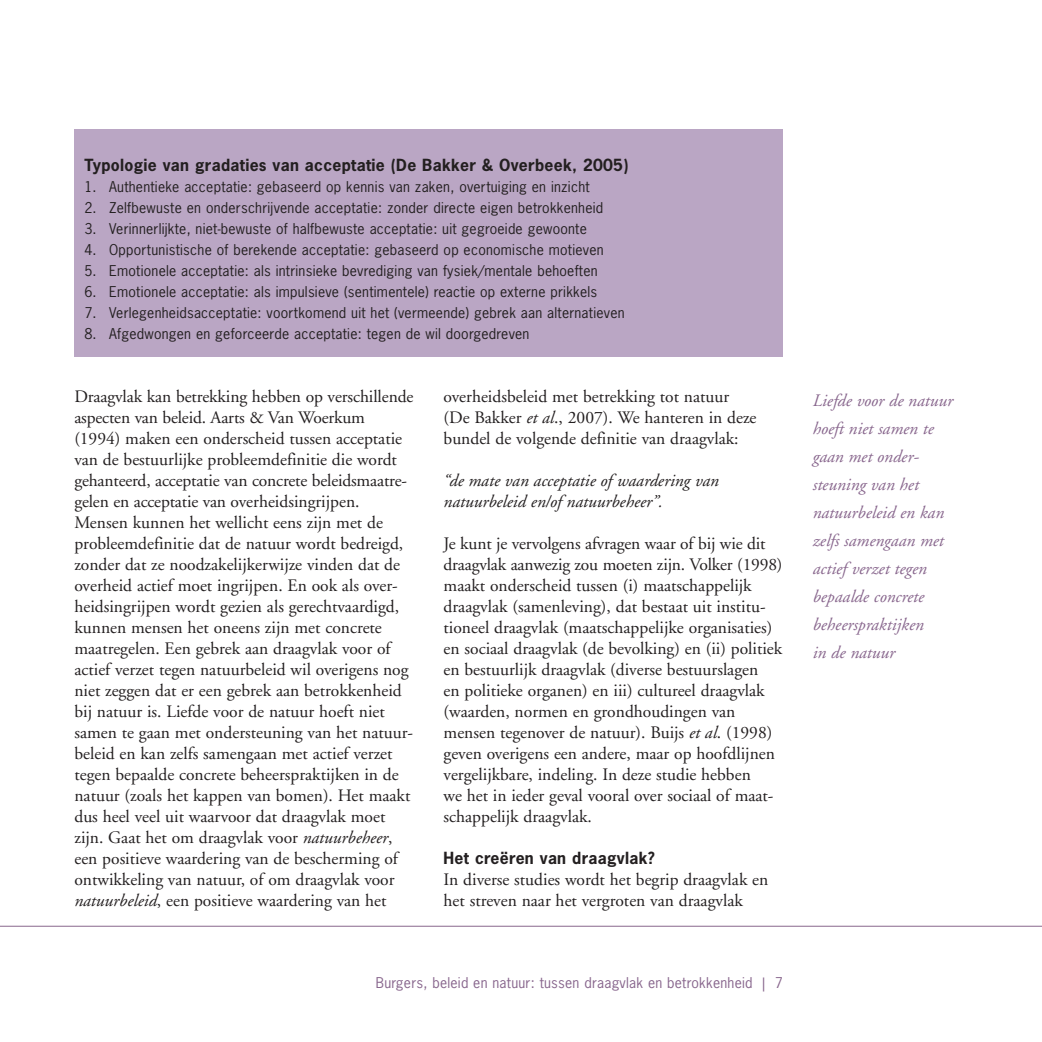
<style>
.page{position:relative;width:1042px;height:1042px;background:#fff}
.page>*{position:absolute;margin:0;border:0;box-sizing:border-box;transform-origin:0 0}
.t1{font:17.5px/21px "Adobe Garamond";color:#231f20}
.t2{font:italic 17.5px/28px "Adobe Garamond";color:#88668d}
.t3{font:italic 17.5px/21px "Adobe Garamond";color:#231f20}
.t4{font:700 15.75px "News Gothic";letter-spacing:.02em;color:#231f20}
.t5{font:14px "News Gothic";letter-spacing:.015em;color:#231f20}
.t6{font:14px "News Gothic";letter-spacing:.015em;color:#88668d}
.s1{font-style:italic}
</style>
<div class="page">
<hr style="left:1px;top:926px;width:1041px;height:1px;background:#88668d">
<div style="left:74px;top:129px;width:709px;height:227px;background:#baa6c4"></div>
<p class="t4" style="left:84px;top:159px;width:546px">Typologie van gradaties van acceptatie (De Bakker &amp; Overbeek, 2005)</p>
<p class="t5" style="left:84px;top:181px;width:507px">1. Authentieke acceptatie: gebaseerd op kennis van zaken, overtuiging en inzicht</p>
<p class="t5" style="left:84px;top:202px;width:520px">2. Zelfbewuste en onderschrijvende acceptatie: zonder directe eigen betrokkenheid</p>
<p class="t5" style="left:84px;top:223px;width:504px">3. Verinnerlijkte, niet-bewuste of halfbewuste acceptatie: uit gegroeide gewoonte</p>
<p class="t5" style="left:84px;top:244px;width:521px">4. Opportunistische of berekende acceptatie: gebaseerd op economische motieven</p>
<p class="t5" style="left:84px;top:265px;width:515px">5. Emotionele acceptatie: als intrinsieke bevrediging van fysiek/mentale behoeften</p>
<p class="t5" style="left:84px;top:286px;width:514px">6. Emotionele acceptatie: als impulsieve (sentimentele) reactie op externe prikkels</p>
<p class="t5" style="left:84px;top:307px;width:542px">7. Verlegenheidsacceptatie: voortkomend uit het (vermeende) gebrek aan alternatieven</p>
<p class="t5" style="left:84px;top:328px;width:446px">8. Afgedwongen en geforceerde acceptatie: tegen de wil doorgedreven</p>
<p class="t1" style="left:74px;top:388px;width:341px">Draagvlak kan betrekking hebben op verschillende aspecten van beleid. Aarts &amp; Van Woerkum (1994) maken een onderscheid tussen acceptatie van de bestuurlijke probleemdefinitie die wordt gehanteerd, acceptatie van concrete beleidsmaatre - gelen en acceptatie van overheidsingrijpen.<br>Mensen kunnen het wellicht eens zijn met de probleem definitie dat de natuur wordt bedreigd, zonder dat ze noodzakelijkerwijze vinden dat de overheid actief moet ingrijpen. En ook als over - heidsingrijpen wordt gezien als gerechtvaardigd, kunnen mensen het oneens zijn met concrete maatregelen. Een gebrek aan draagvlak voor of actief verzet tegen natuurbeleid wil overigens nog niet zeggen dat er een gebrek aan betrokkenheid bij natuur is. Liefde voor de natuur hoeft niet samen te gaan met ondersteuning van het natuur - beleid en kan zelfs samengaan met actief verzet tegen bepaalde concrete beheerspraktijken in de natuur (zoals het kappen van bomen). Het maakt dus heel veel uit waarvoor dat draagvlak moet zijn. Gaat het om draagvlak voor <span class="s1">natuurbeheer</span>, een positieve waardering van de bescherming of ontwikkeling van natuur, of om draagvlak voor <span class="s1">natuurbeleid</span>, een positieve waardering van het</p>
<p class="t1" style="left:443px;top:388px;width:314px">overheidsbeleid met betrekking tot natuur (De Bakker <span class="s1">et al</span>., 2007). We hanteren in deze bundel de volgende definitie van draagvlak:</p>
<p class="t3" style="left:443px;top:472px;width:277px">“de mate van acceptatie of waardering van natuurbeleid en/of natuurbeheer”.</p>
<p class="t1" style="left:443px;top:535px;width:340px">Je kunt je vervolgens afvragen waar of bij wie dit draagvlak aanwezig zou moeten zijn. Volker (1998) maakt onderscheid tussen (i) maatschappelijk draagvlak (samenleving), dat bestaat uit institu - tioneel draagvlak (maatschappelijke organisaties) en sociaal draagvlak (de bevolking) en (ii) politiek en bestuurlijk draagvlak (diverse bestuurslagen<br>en politieke organen) en iii) cultureel draagvlak (waarden, normen en grondhoudingen van mensen tegenover de natuur). Buijs <span class="s1">et al</span>. (1998) geven overigens een andere, maar op hoofdlijnen vergelijkbare, indeling. In deze studie hebben<br>we het in ieder geval vooral over sociaal of maat - schappelijk draagvlak.</p>
<p class="t4" style="left:443px;top:852px;width:213px">Het creëren van draagvlak?</p>
<p class="t1" style="left:443px;top:871px;width:326px">In diverse studies wordt het begrip draagvlak en het streven naar het vergroten van draagvlak</p>
<p class="t6" style="left:376px;top:977px;width:408px">Burgers, beleid en natuur: tussen draagvlak en betrokkenheid | 7</p>
<p class="t2" style="left:813px;top:387px;width:142px">Liefde voor de natuur hoeft niet samen te gaan met onder - steuning van het natuur beleid en kan zelfs samengaan met actief verzet tegen bepaalde concrete beheerspraktijken<br>in de natuur</p>
</div>
